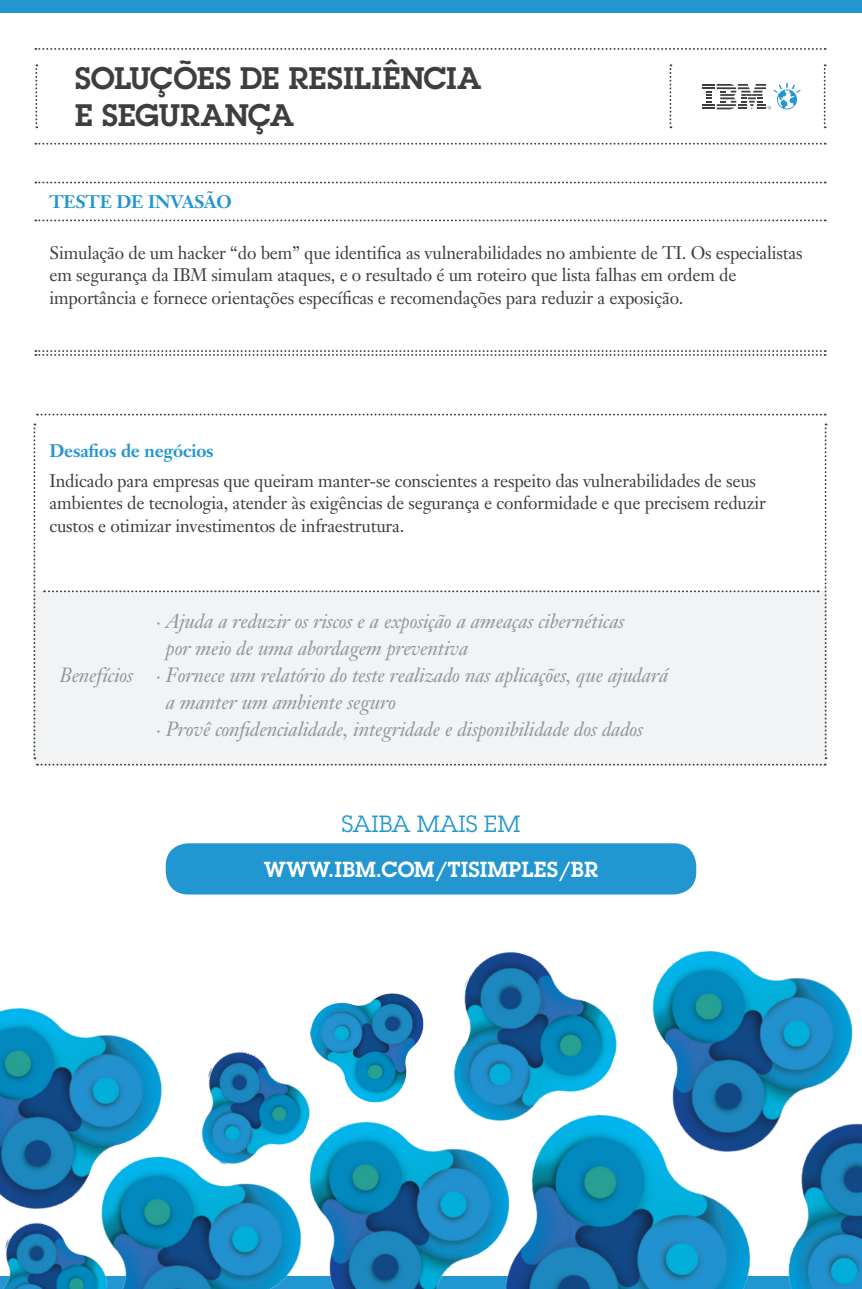
<style>
.page{position:relative;width:862px;height:1289px;background:#fff}
.page>*{position:absolute;margin:0;border:0;box-sizing:border-box;transform-origin:0 0}
.t1{font:600 30.38px/36.4px "Lubalinfor IBM";color:#3e3e3f}
.t2{font:22.95px "Lubalinfor IBM";color:#2296d0}
.t3{font:600 21.38px "Lubalinfor IBM";color:#fff}
.t4{font:italic 20.25px/27px "Janson Text LT Pro";letter-spacing:-.01em;color:#939598}
.t5{font:18px/22.5px "Janson Text LT Pro";letter-spacing:-.01em;color:#3e3e3f}
.t6{font:700 18px "Janson Text LT Pro";letter-spacing:-.01em;color:#2296d0}
</style>
<div class="page">
<div style="left:0;top:0;width:861px;height:13px;background:#2296d0"></div>
<svg style="left:702px;top:83px;width:98px;height:26px"></svg>
<svg style="left:669px;top:64px;width:2px;height:64px"></svg>
<svg style="left:35px;top:64px;width:2px;height:64px"></svg>
<svg style="left:823px;top:64px;width:2px;height:64px"></svg>
<svg style="left:35px;top:143px;width:790px;height:2px"></svg>
<svg style="left:35px;top:182px;width:790px;height:1px"></svg>
<svg style="left:35px;top:219px;width:790px;height:2px"></svg>
<svg style="left:35px;top:350px;width:790px;height:6px"></svg>
<svg style="left:37px;top:413px;width:788px;height:2px"></svg>
<svg style="left:33px;top:423px;width:793px;height:342px"></svg>
<svg style="left:35px;top:48px;width:790px;height:2px"></svg>
<div style="left:166px;top:843px;width:529px;height:51px;background:#2296d0;border-radius:22px"></div>
<img style="left:541px;top:1152px;width:214px;height:136px">
<img style="left:605px;top:950px;width:248px;height:223px">
<img style="left:0;top:1008px;width:162px;height:202px">
<img style="left:54px;top:1102px;width:208px;height:186px">
<img style="left:262px;top:1102px;width:279px;height:186px">
<img style="left:758px;top:1108px;width:103px;height:180px">
<img style="left:425px;top:950px;width:210px;height:202px">
<img style="left:311px;top:993px;width:112px;height:109px">
<img style="left:183px;top:1043px;width:139px;height:141px">
<img style="left:0;top:1214px;width:119px;height:74px">
<p class="t1" style="left:75px;top:60px;width:408px">SOLUÇÕES DE RESILIÊNCIA<br>E SEGURANÇA</p>
<p class="t6" style="left:49px;top:190px;width:184px">TESTE DE INVASÃO</p>
<p class="t5" style="left:49px;top:241px;width:754px">Simulação de um hacker “do bem” que identifica as vulnerabilidades no ambiente de TI. Os especialistas em segurança da IBM simulam ataques, e o resultado é um roteiro que lista falhas em ordem de importância e fornece orientações específicas e recomendações para reduzir a exposição.</p>
<p class="t6" style="left:49px;top:439px;width:166px">Desafios de negócios</p>
<p class="t5" style="left:49px;top:469px;width:717px">Indicado para empresas que queiram manter-se conscientes a respeito das vulnerabilidades de seus ambientes de tecnologia, atender às exigências de segurança e conformidade e que precisem reduzir custos e otimizar investimentos de infraestrutura.</p>
<p class="t4" style="left:59px;top:661px;width:75px">Benefícios</p>
<p class="t4" style="left:166px;top:607px;width:460px;text-indent:-10px">· Ajuda a reduzir os riscos e a exposição a ameaças cibernéticas por meio de uma abordagem preventiva</p>
<p class="t4" style="left:166px;top:661px;width:503px;text-indent:-10px">· Fornece um relatório do teste realizado nas aplicações, que ajudará a manter um ambiente seguro</p>
<p class="t4" style="left:156px;top:715px;width:488px">· Provê confidencialidade, integridade e disponibilidade dos dados</p>
<p class="t2" style="left:341px;top:809px;width:180px">SAIBA MAIS EM</p>
<p class="t3" style="left:264px;top:854px;width:335px">WWW.IBM.COM/TISIMPLES/BR</p>
</div>
